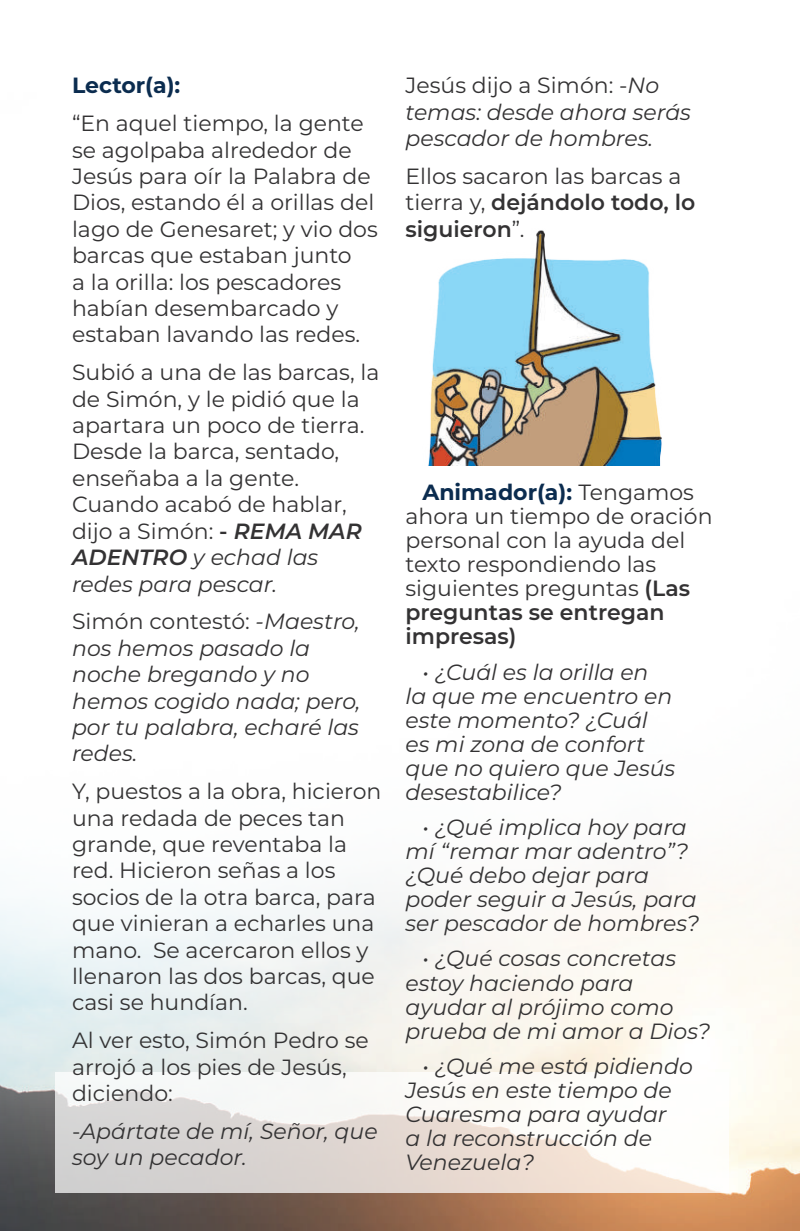
<style>
.page{position:relative;width:800px;height:1231px;background:#fff}
.page>*{position:absolute;margin:0;border:0;box-sizing:border-box;transform-origin:0 0}
.t1{font:22px/26.4px "Montserrat";color:#333233}
.t2{font:italic 22px/24px "Montserrat";color:#333233}
.t3{font:700 22px "Montserrat";color:#0b2c4f}
.s1{font-weight:600}
.s2{font-weight:600;font-style:italic}
.s3{font-style:italic}
.s4{font-style:normal}
.s5{font-weight:700;color:#0b2c4f}
</style>
<div class="page">
<img style="left:0;top:465px;width:799px;height:765px">
<svg style="left:55px;top:1071px;width:674px;height:121px"></svg>
<img style="left:428px;top:230px;width:234px;height:235px">
<p class="t3" style="left:72px;top:70px;width:110px">Lector(a):</p>
<p class="t1" style="left:72px;top:109px;width:307px">“En aquel tiempo, la gente se agolpaba alrededor de<br>Jesús para oír la Palabra de<br>Dios, estando él a orillas del lago de Genesaret; y vio dos barcas que estaban junto<br>a la orilla: los pescadores habían desembarcado y estaban lavando las redes.</p>
<p class="t1" style="left:72px;top:358px;width:309px">Subió a una de las barcas, la de Simón, y le pidió que la apartara un poco de tierra.<br>Desde la barca, sentado, enseñaba a la gente.<br>Cuando acabó de hablar, dijo a Simón: <span class="s1">-</span> <span class="s2">REMA MAR<br>ADENTRO</span> <span class="s3">y echad las redes para pescar.</span></p>
<p class="t2" style="left:72px;top:607px;width:290px;line-height:26.4px"><span class="s4">Simón contestó:</span> -Maestro, nos hemos pasado la noche bregando y no hemos cogido nada; pero, por tu palabra, echaré las redes.</p>
<p class="t1" style="left:72px;top:777px;width:311px">Y, puestos a la obra, hicieron una redada de peces tan grande, que reventaba la red. Hicieron señas a los socios de la otra barca, para que vinieran a echarles una mano. Se acercaron ellos y llenaron las dos barcas, que casi se hundían.</p>
<p class="t1" style="left:72px;top:1026px;width:298px">Al ver esto, Simón Pedro se arrojó a los pies de Jesús, diciendo:</p>
<p class="t2" style="left:72px;top:1116px;width:307px;line-height:26.4px"><span class="s4">-</span>Apártate de mí, Señor, que soy un pecador.</p>
<p class="t2" style="left:405px;top:72px;width:287px;line-height:26.4px"><span class="s4">Jesús dijo a Simón: -</span>No temas: desde ahora serás pescador de hombres.</p>
<p class="t1" style="left:405px;top:162px;width:291px">Ellos sacaron las barcas a tierra y, <span class="s1">dejándolo todo, lo siguieron</span>”.</p>
<p class="t1" style="left:405px;top:479px;width:308px;line-height:24px;text-indent:17px"><span class="s5">Animador(a):</span> Tengamos ahora un tiempo de oración personal con la ayuda del texto respondiendo las siguientes preguntas <span class="s1">(Las preguntas se entregan impresas)</span></p>
<p class="t2" style="left:405px;top:659px;width:271px;text-indent:17px">• ¿Cuál es la orilla en<br>la que me encuentro en este momento? ¿Cuál es mi zona de confort que no quiero que Jesús desestabilice?</p>
<p class="t2" style="left:405px;top:814px;width:295px;text-indent:17px">• ¿Qué implica hoy para mí “remar mar adentro”? ¿Qué debo dejar para poder seguir a Jesús, para ser pescador de hombres?</p>
<p class="t2" style="left:405px;top:945px;width:306px;text-indent:17px">• ¿Qué cosas concretas estoy haciendo para ayudar al prójimo como prueba de mi amor a Dios?</p>
<p class="t2" style="left:405px;top:1053px;width:289px;text-indent:17px">• ¿Qué me está pidiendo<br>Jesús en este tiempo de<br>Cuaresma para ayudar<br>a la reconstrucción de<br>Venezuela?</p>
</div>
